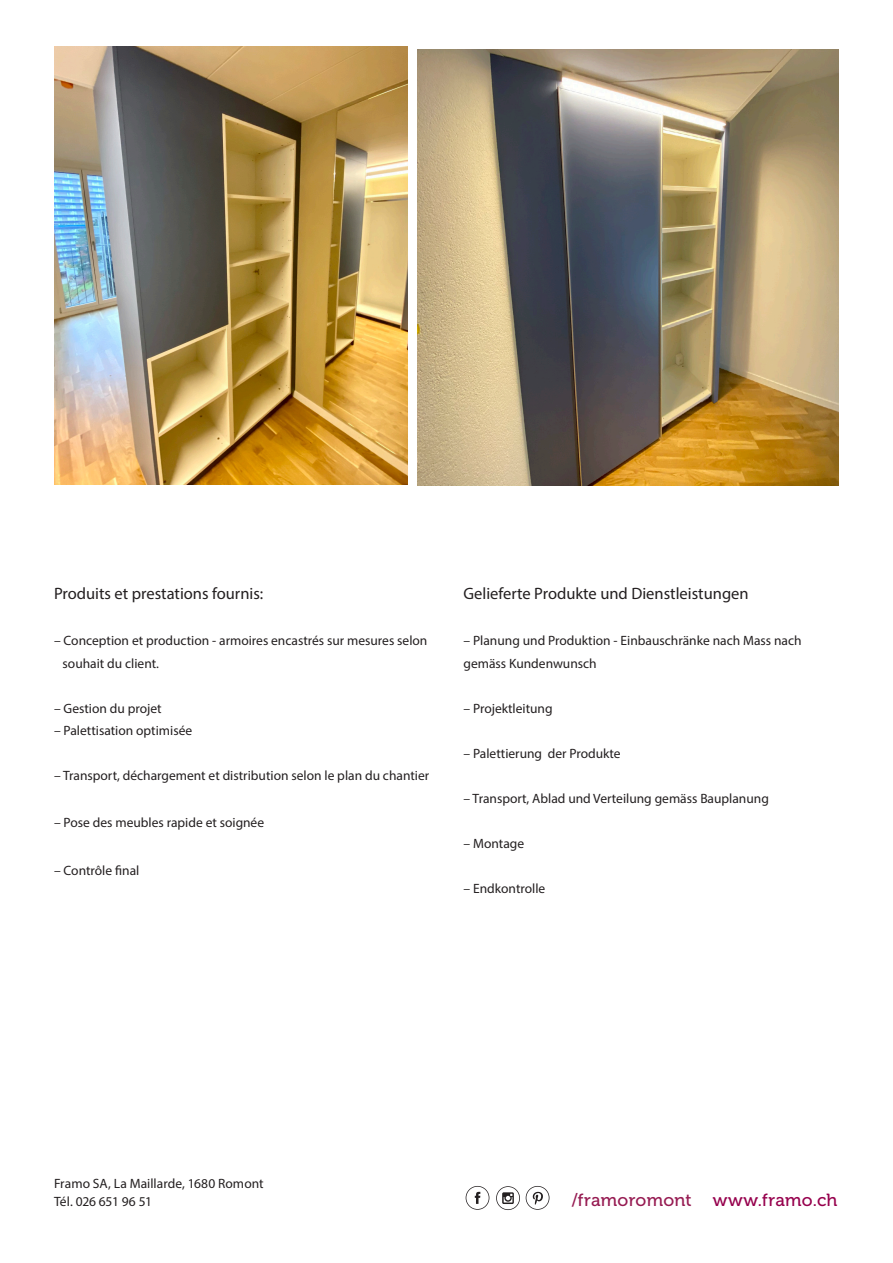
<style>
.page{position:relative;width:893px;height:1263px;background:#fff}
.page>*{position:absolute;margin:0;border:0;box-sizing:border-box;transform-origin:0 0}
.t1{font:17.55px "Museo 500";letter-spacing:.015em;color:#961b52}
.t2{font:17.55px "Museo 500";letter-spacing:.015em;color:#96014d}
.Einzug_1{font:16.5px "Myriad Pro";color:#231f20}
.Einzug_1-2{font:13.5px/22.5px "Myriad Pro";color:#231f20}
</style>
<div class="page">
<svg style="left:496px;top:1186px;width:24px;height:24px"></svg>
<svg style="left:466px;top:1186px;width:23px;height:24px"></svg>
<svg style="left:526px;top:1186px;width:23px;height:24px"></svg>
<img style="left:418px;top:49px;width:421px;height:437px">
<img style="left:54px;top:46px;width:353px;height:438px">
<p class="Einzug_1" style="left:54px;top:583px;width:211px">Produits et prestations fournis:</p>
<p class="Einzug_1-2" style="left:54px;top:629px;width:375px">– Conception et production - armoires encastrés sur mesures selon</p>
<p class="Einzug_1-2" style="left:63px;top:652px;width:98px">souhait du client.</p>
<p class="Einzug_1-2" style="left:54px;top:697px;width:109px">– Gestion du projet</p>
<p class="Einzug_1-2" style="left:54px;top:719px;width:140px">– Palettisation optimisée</p>
<p class="Einzug_1-2" style="left:54px;top:764px;width:377px">– Transport, déchargement et distribution selon le plan du chantier</p>
<p class="Einzug_1-2" style="left:54px;top:811px;width:212px">– Pose des meubles rapide et soignée</p>
<p class="Einzug_1-2" style="left:54px;top:859px;width:87px">– Contrôle final</p>
<p class="Einzug_1" style="left:463px;top:583px;width:287px">Gelieferte Produkte und Dienstleistungen</p>
<p class="Einzug_1-2" style="left:463px;top:629px;width:340px">– Planung und Produktion - Einbauschränke nach Mass nach gemäss Kundenwunsch</p>
<p class="Einzug_1-2" style="left:463px;top:697px;width:91px">– Projektleitung</p>
<p class="Einzug_1-2" style="left:463px;top:742px;width:159px">– Palettierung der Produkte</p>
<p class="Einzug_1-2" style="left:463px;top:787px;width:307px">– Transport, Ablad und Verteilung gemäss Bauplanung</p>
<p class="Einzug_1-2" style="left:463px;top:832px;width:62px">– Montage</p>
<p class="Einzug_1-2" style="left:463px;top:877px;width:83px">– Endkontrolle</p>
<p class="Einzug_1-2" style="left:54px;top:1174px;width:211px;line-height:18px">Framo SA, La Maillarde, 1680 Romont<br>Tél. 026 651 96 51</p>
<p class="t1" style="left:572px;top:1190px;width:121px">/framoromont</p>
<p class="t2" style="left:713px;top:1190px;width:126px">www.framo.ch</p>
</div>
